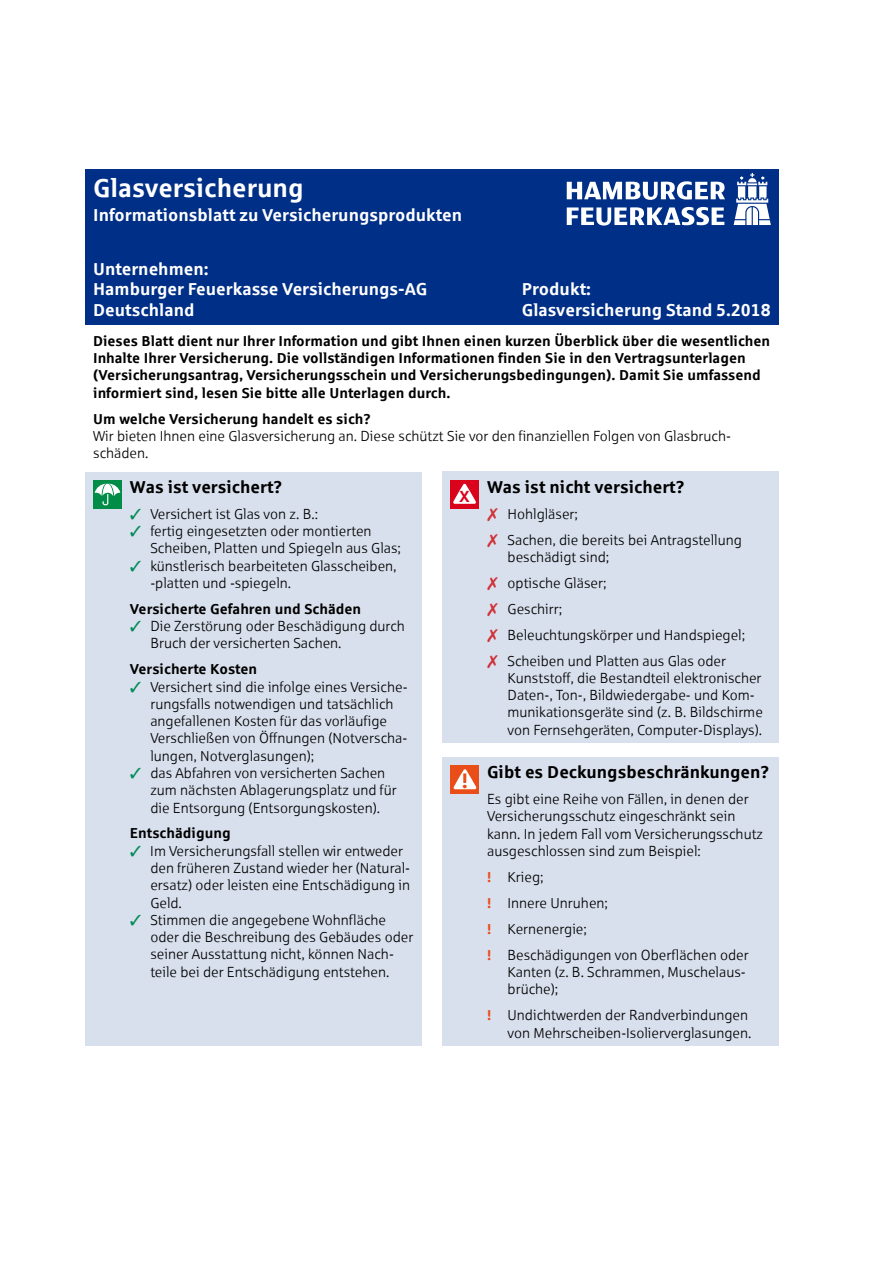
<style>
.page{position:relative;width:893px;height:1263px;background:#fff}
.page>*{position:absolute;margin:0;border:0;box-sizing:border-box;transform-origin:0 0}
.t1{font:700 25.95px "Sparkasse Rg";color:#fff}
.t2{font:700 21.15px "Sparkasse Rg";color:#e94d18}
.t3{font:700 17.25px/20.1px "Sparkasse Rg";color:#fff}
.t4{font:700 17.25px "Sparkasse Rg";color:#000}
.t5{font:700 16.2px "Sparkasse Rg";color:#da031c}
.t6{font:14.4px/17.2px "Sparkasse Lt";color:#000}
.t7{font:700 14.4px/17.2px "Sparkasse Rg";color:#000}
.s1{font-family:"Sparkasse Rg";font-weight:700;color:#e94d18}
</style>
<div class="page">
<div style="left:85px;top:170px;width:694px;height:155px;background:#002f87"></div>
<div style="left:85px;top:472px;width:337px;height:574px;background:#d9e0ed"></div>
<div style="left:442px;top:472px;width:337px;height:271px;background:#d9e0ed"></div>
<div style="left:442px;top:757px;width:337px;height:289px;background:#d9e0ed"></div>
<div style="left:93px;top:480px;width:29px;height:28px;background:#018d48"></div>
<svg style="left:95px;top:484px;width:25px;height:22px"></svg>
<div style="left:450px;top:480px;width:29px;height:28px;background:#da031c"></div>
<svg style="left:453px;top:484px;width:23px;height:20px"></svg>
<div style="left:450px;top:765px;width:29px;height:29px;background:#e94d18"></div>
<svg style="left:453px;top:769px;width:23px;height:20px"></svg>
<svg style="left:734px;top:173px;width:37px;height:52px"></svg>
<svg style="left:567px;top:181px;width:158px;height:45px"></svg>
<h1 class="t1" style="left:93px;top:174px;width:212px">Glasversicherung</h1>
<p class="t3" style="left:93px;top:206px;width:371px">Informationsblatt zu Versicherungsprodukten</p>
<p class="t3" style="left:93px;top:259px;width:336px">Unternehmen:<br>Hamburger Feuerkasse Versicherungs-AG<br>Deutschland</p>
<p class="t3" style="left:522px;top:279px;width:250px">Produkt:<br>Glasversicherung Stand 5.2018</p>
<p class="t7" style="left:93px;top:332px;width:678px">Dieses Blatt dient nur Ihrer Information und gibt Ihnen einen kurzen Überblick über die wesentlichen Inhalte Ihrer Versicherung. Die vollständigen Informationen finden Sie in den Vertrags unterlagen (Versicherungsantrag, Versicherungsschein und Versicherungsbedingungen). Damit Sie umfassend informiert sind, lesen Sie bitte alle Unterlagen durch.</p>
<p class="t7" style="left:93px;top:410px;width:279px">Um welche Versicherung handelt es sich?</p>
<p class="t6" style="left:93px;top:427px;width:639px">Wir bieten Ihnen eine Glasversicherung an. Diese schützt Sie vor den finanziellen Folgen von Glasbruch&shy;schäden.</p>
<p class="t4" style="left:130px;top:478px;width:154px">Was ist versichert?</p>
<p class="t6" style="left:150px;top:505px;width:252px">Versichert ist Glas von z. B.:<br>fertig eingesetzten oder montierten Scheiben, Platten und Spiegeln aus Glas; künstlerisch bearbeiteten Glasscheiben, -platten und -spiegeln.</p>
<p class="t7" style="left:130px;top:600px;width:233px">Versicherte Gefahren und Schäden</p>
<p class="t6" style="left:150px;top:618px;width:256px">Die Zerstörung oder Beschädigung durch<br>Bruch der versicherten Sachen.</p>
<p class="t7" style="left:130px;top:661px;width:129px">Versicherte Kosten</p>
<p class="t6" style="left:150px;top:678px;width:259px">Versichert sind die infolge eines Versiche&shy;rungsfalls notwendigen und tatsächlich angefallenen Kosten für das vorläufige Verschließen von Öffnungen (Notverscha&shy;lungen, Notverglasungen);<br>das Abfahren von versicherten Sachen zum nächsten Ablagerungsplatz und für die Entsorgung (Entsorgungskosten).</p>
<p class="t7" style="left:130px;top:825px;width:102px">Entschädigung</p>
<p class="t6" style="left:150px;top:842px;width:265px">Im Versicherungsfall stellen wir entweder den früheren Zustand wieder her (Natural&shy;ersatz) oder leisten eine Ent schädigung in Geld.<br>Stimmen die angegebene Wohnfläche oder die Beschreibung des Gebäudes oder seiner Ausstattung nicht, können Nach&shy;teile bei der Entschädigung entstehen.</p>
<p class="t4" style="left:487px;top:478px;width:199px">Was ist nicht versichert?</p>
<p class="t6" style="left:508px;top:501px;width:236px;line-height:26px">Hohlgläser;<br>Sachen, die bereits bei Antragstellung</p>
<p class="t6" style="left:508px;top:544px;width:239px;line-height:26px">beschädigt sind;<br>optische Gläser;<br>Geschirr;<br>Beleuchtungskörper und Handspiegel;<br>Scheiben und Platten aus Glas oder</p>
<p class="t6" style="left:508px;top:669px;width:257px">Kunststoff, die Bestandteil elektronischer Daten-, Ton-, Bildwiedergabe- und Kom&shy;munikationsgeräte sind (z. B. Bildschirme von Fernsehgeräten, Computer-Displays).</p>
<p class="t4" style="left:487px;top:763px;width:284px">Gibt es Deckungsbeschränkungen?</p>
<p class="t6" style="left:487px;top:791px;width:277px">Es gibt eine Reihe von Fällen, in denen der Versicherungsschutz eingeschränkt sein kann. In jedem Fall vom Versicherungsschutz ausgeschlossen sind zum Beispiel:</p>
<p class="t6" style="left:487px;top:864px;width:263px;line-height:26px"><span class="s1">!</span> Krieg;<br><span class="s1">!</span> Innere Unruhen;<br><span class="s1">!</span> Kernenergie;<br><span class="s1">!</span> Beschädigungen von Oberflächen oder</p>
<p class="t6" style="left:508px;top:963px;width:240px">Kanten (z. B. Schrammen, Muschelaus&shy;brüche);</p>
<p class="t6" style="left:487px;top:1007px;width:266px;text-align:right"><span class="s1">!</span> Undichtwerden der Randverbindungen von Mehrscheiben-Isolierverglasungen.</p>
<p class="t5" style="left:459px;top:488px;width:12px">X</p>
<h2 class="t2" style="left:462px;top:769px;width:8px">!</h2>
</div>
